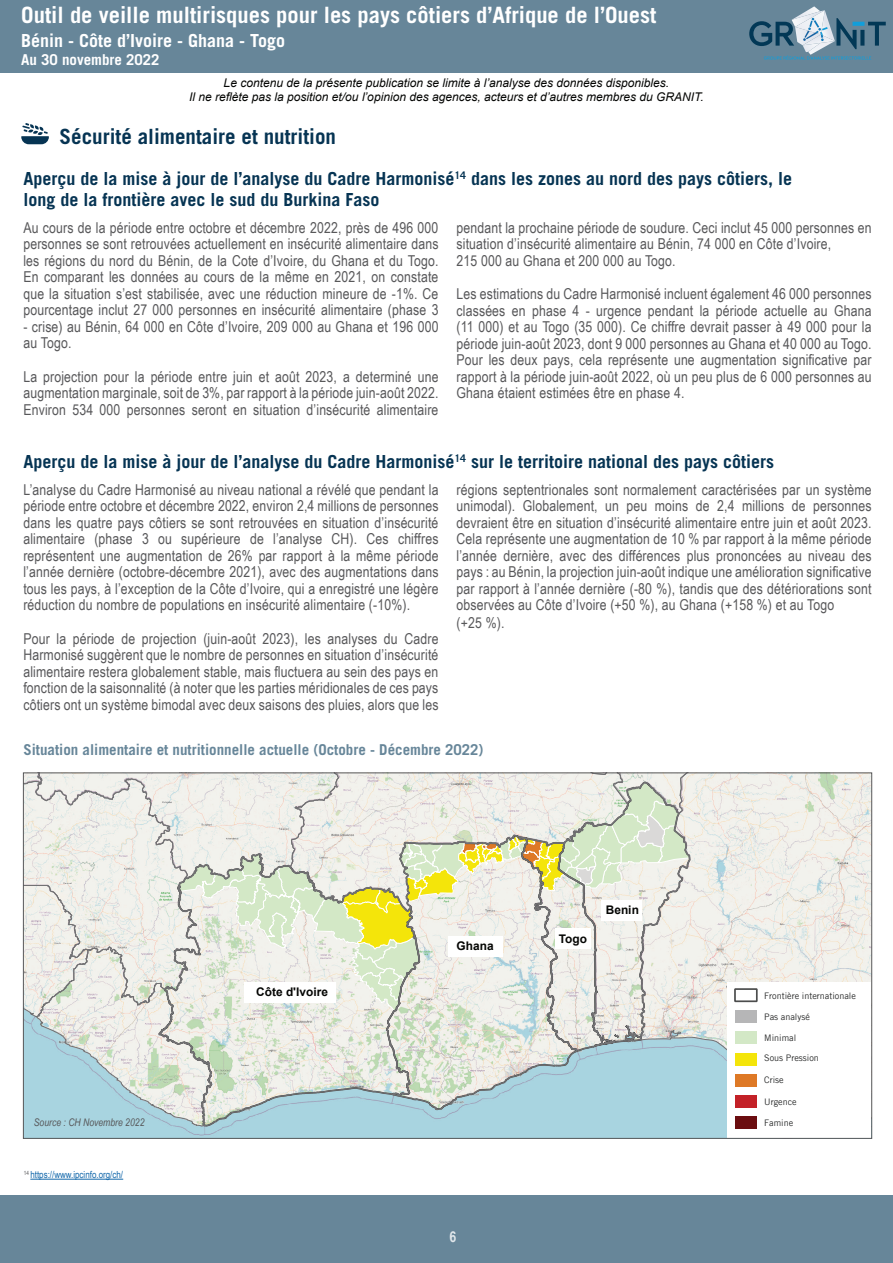
<style>
.page{position:relative;width:893px;height:1263px;background:#fff}
.page>*{position:absolute;margin:0;border:0;box-sizing:border-box;transform-origin:0 0}
.t1{font:700 22.5px "Trade Gothic LT Std";color:#fff}
.t2{font:700 21px "Trade Gothic LT Std";color:#063453}
.t3{font:700 18px/21.6px "Trade Gothic LT Std";color:#063453}
.t4{font:700 18px "Trade Gothic LT Std";color:#fff}
.t5{font:15px/16.5px "Arial Narrow";letter-spacing:.01em;color:#58585a;text-align:justify}
.t6{font:700 15px "Trade Gothic LT Std";color:#678699}
.t7{font:700 15px "Trade Gothic LT Std";color:#fff}
.t8{font:700 15px "Arial Narrow";color:#fff}
.t9{font:italic 12px/14.4px "Arial";color:#040503;text-align:center}
.t10{font:700 11.85px "Arial";letter-spacing:.005em;color:#040503}
.t11{font:italic 10.5px "Arial Narrow";color:#58585a}
.t12{font:9.75px "Arial Narrow";color:#1368ab}
.t13{font:9px "Trade Gothic LT";color:#2b2c2c}
</style>
<div class="page">
<div style="left:0;top:1195px;width:893px;height:68px;background:#678699"></div>
<div style="left:0;top:0;width:893px;height:72px;background:#678699"></div>
<svg style="left:749px;top:6px;width:137px;height:54px"></svg>
<svg style="left:21px;top:123px;width:28px;height:21px"></svg>
<svg style="left:25px;top:775px;width:845px;height:361px;background:#dde4db"></svg>
<div style="left:728px;top:982px;width:143px;height:156px;background:#fff"></div>
<div style="left:734px;top:988px;width:24px;height:14px;border:2px solid #4c4d4d"></div>
<div style="left:735px;top:1010px;width:22px;height:12px;background:#b6b6b7"></div>
<div style="left:735px;top:1031px;width:22px;height:13px;background:#d3e8c6"></div>
<div style="left:735px;top:1053px;width:22px;height:12px;background:#f4e50a"></div>
<div style="left:735px;top:1074px;width:22px;height:12px;background:#de7926"></div>
<div style="left:735px;top:1095px;width:22px;height:13px;background:#c32127"></div>
<div style="left:735px;top:1117px;width:22px;height:12px;background:#6b0d10"></div>
<div style="left:448px;top:936px;width:55px;height:20px;background:#fff"></div>
<div style="left:244px;top:982px;width:92px;height:20px;background:#fff"></div>
<div style="left:601px;top:900px;width:40px;height:20px;background:#fff"></div>
<div style="left:555px;top:928px;width:35px;height:20px;background:#fff"></div>
<hr style="left:30px;top:1179px;width:93px;height:1px;background:#1368ab">
<h1 class="t1" style="left:21px;top:1px;width:637px">Outil de veille multirisques pour les pays côtiers d’Afrique de l’Ouest</h1>
<p class="t4" style="left:21px;top:29px;width:266px">Bénin - Côte d’Ivoire - Ghana - Togo</p>
<p class="t7" style="left:21px;top:50px;width:140px">Au 30 novembre 2022</p>
<p class="t9" style="left:189px;top:76px;width:516px">Le contenu de la présente publication se limite à l’analyse des données disponibles.<br>Il ne reflète pas la position et/ou l’opinion des agences, acteurs et d’autres membres du GRANIT.</p>
<h2 class="t2" style="left:60px;top:124px;width:278px">Sécurité alimentaire et nutrition</h2>
<p class="t3" style="left:23px;top:167px;width:770px">Aperçu de la mise à jour de l’analyse du Cadre Harmonisé<sup>14</sup> dans les zones au nord des pays côtiers, le long de la frontière avec le sud du Burkina Faso</p>
<p class="t5" style="left:23px;top:218px;width:417px">Au cours de la période entre octobre et décembre 2022, près de 496 000 personnes se sont retrouvées actuellement en insécurité alimentaire dans les régions du nord du Bénin, de la Cote d’Ivoire, du Ghana et du Togo.<br>En comparant les données au cours de la même en 2021, on constate que la situation s’est stabilisée, avec une réduction mineure de -1%. Ce pourcentage inclut 27 000 personnes en insécurité alimentaire (phase 3</p>
<p class="t5" style="left:23px;top:317px;width:417px">- crise) au Bénin, 64 000 en Côte d’Ivoire, 209 000 au Ghana et 196 000 au Togo.</p>
<p class="t5" style="left:23px;top:367px;width:417px">La projection pour la période entre juin et août 2023, a determiné une augmentation marginale, soit de 3%, par rapport à la période juin-août 2022.<br>Environ 534 000 personnes seront en situation d’insécurité alimentaire</p>
<p class="t5" style="left:457px;top:218px;width:417px;text-align:left">pendant la prochaine période de soudure. Ceci inclut 45 000 personnes en situation d’insécurité alimentaire au Bénin, 74 000 en Côte d’Ivoire,<br>215 000 au Ghana et 200 000 au Togo.</p>
<p class="t5" style="left:457px;top:285px;width:417px">Les estimations du Cadre Harmonisé incluent également 46 000 personnes classées en phase 4 - urgence pendant la période actuelle au Ghana (11 000) et au Togo (35 000). Ce chiffre devrait passer à 49 000 pour la période juin-août 2023, dont 9 000 personnes au Ghana et 40 000 au Togo.<br>Pour les deux pays, cela représente une augmentation significative par rapport à la période juin-août 2022, où un peu plus de 6 000 personnes au Ghana étaient estimées être en phase 4.</p>
<p class="t3" style="left:23px;top:451px;width:752px">Aperçu de la mise à jour de l’analyse du Cadre Harmonisé<sup>14</sup> sur le territoire national des pays côtiers</p>
<p class="t5" style="left:23px;top:480px;width:417px">L’analyse du Cadre Harmonisé au niveau national a révélé que pendant la période entre octobre et décembre 2022, environ 2,4 millions de personnes dans les quatre pays côtiers se sont retrouvées en situation d’insécurité alimentaire (phase 3 ou supérieure de l’analyse CH). Ces chiffres représentent une augmentation de 26% par rapport à la même période l’année dernière (octobre-décembre 2021), avec des augmentations dans tous les pays, à l’exception de la Côte d’Ivoire, qui a enregistré une légère réduction du nombre de populations en insécurité alimentaire (-10%).</p>
<p class="t5" style="left:23px;top:629px;width:417px">Pour la période de projection (juin-août 2023), les analyses du Cadre Harmonisé suggèrent que le nombre de personnes en situation d’insécurité alimentaire restera globalement stable, mais fluctuera au sein des pays en fonction de la saisonnalité (à noter que les parties méridionales de ces pays côtiers ont un système bimodal avec deux saisons des pluies, alors que les</p>
<p class="t5" style="left:457px;top:480px;width:417px">régions septentrionales sont normalement caractérisées par un système unimodal). Globalement, un peu moins de 2,4 millions de personnes devraient être en situation d’insécurité alimentaire entre juin et août 2023.<br>Cela représente une augmentation de 10 % par rapport à la même période l’année dernière, avec des différences plus prononcées au niveau des pays : au Bénin, la projection juin-août indique une amélioration significative par rapport à l’année dernière (-80 %), tandis que des détériorations sont observées au Côte d’Ivoire (+50 %), au Ghana (+158 %) et au Togo</p>
<p class="t5" style="left:457px;top:614px;width:49px">(+25 %).</p>
<p class="t6" style="left:23px;top:741px;width:462px">Situation alimentaire et nutritionnelle actuelle (Octobre - Décembre 2022)</p>
<p class="t11" style="left:34px;top:1115px;width:112px">Source : CH Novembre 2022</p>
<p class="t12" style="left:21px;top:1167px;width:103px"><sup>5</sup><sup>14</sup> https://www.ipcinfo.org/ch/</p>
<p class="t10" style="left:256px;top:984px;width:74px">Côte d'Ivoire</p>
<p class="t10" style="left:457px;top:937px;width:39px">Ghana</p>
<p class="t8" style="left:449px;top:1226px;width:8px">6</p>
<p class="t10" style="left:559px;top:931px;width:30px">Togo</p>
<p class="t10" style="left:606px;top:902px;width:35px">Benin</p>
<p class="t13" style="left:764px;top:990px;width:93px">Frontière internationale</p>
<p class="t13" style="left:764px;top:1011px;width:47px">Pas analysé</p>
<p class="t13" style="left:764px;top:1032px;width:34px">Minimal</p>
<p class="t13" style="left:764px;top:1053px;width:56px">Sous Pression</p>
<p class="t13" style="left:764px;top:1074px;width:21px">Crise</p>
<p class="t13" style="left:764px;top:1096px;width:34px">Urgence</p>
<p class="t13" style="left:764px;top:1118px;width:31px">Famine</p>
</div>
